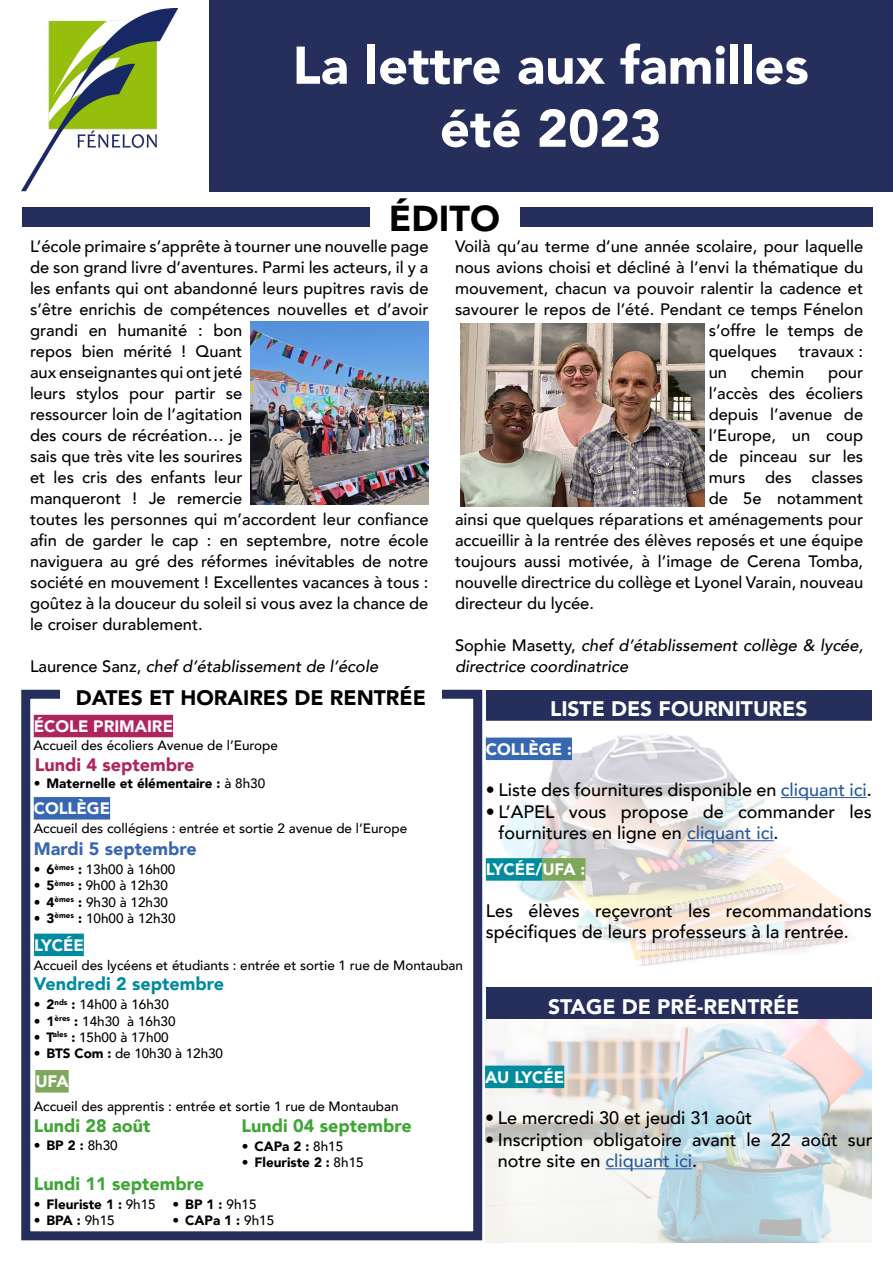
<style>
.page{position:relative;width:893px;height:1263px;background:#fff}
.page>*{position:absolute;margin:0;border:0;box-sizing:border-box;transform-origin:0 0}
.t1{font:900 52.5px/63px "Avenir";color:#fff;text-align:center}
.t2{font:900 36px "Avenir";color:#000}
.t3{font:900 21px "Avenir";color:#fff}
.t4{font:900 21px "Avenir";color:#000}
.t5{font:500 18px/21.6px "Avenir";color:#000}
.t6{font:900 18px "Avenir";color:#3fa535}
.t7{font:900 18px "Avenir";color:#008b9e}
.t8{font:900 18px "Avenir";color:#ae255e}
.t9{font:900 18px "Avenir";color:#3867b2}
.t10{font:500 16.5px/21px "Avenir";color:#000}
.t11{font:italic 500 16.5px/21px "Avenir";color:#000}
.t12{font:900 16.5px "Avenir";color:#fff}
.t13{font:500 13.5px "Avenir";color:#000}
.t14{font:900 13.5px "Avenir";color:#000}
.s1{font-style:normal}
.s2{font-weight:500}
.s3{font-weight:900}
.s4{color:#275b9b}
</style>
<div class="page">
<img style="left:460px;top:323px;width:244px;height:184px">
<img style="left:486px;top:1019px;width:386px;height:223px">
<div style="left:21px;top:690px;width:461px;height:550px;border:9px solid #262f5b"></div>
<div style="left:209px;top:0;width:684px;height:191px;background:#262f5b"></div>
<img style="left:21px;top:8px;width:157px;height:183px">
<div style="left:486px;top:690px;width:386px;height:30px;background:#262f5b"></div>
<div style="left:486px;top:987px;width:386px;height:32px;background:#262f5b"></div>
<div style="left:34px;top:797px;width:76px;height:22px;background:#3867b2"></div>
<div style="left:34px;top:933px;width:50px;height:23px;background:#008b9e"></div>
<div style="left:34px;top:715px;width:139px;height:22px;background:#ae255e"></div>
<div style="left:22px;top:207px;width:850px;height:20px;background:#262f5b"></div>
<div style="left:370px;top:196px;width:149px;height:35px;background:#fff"></div>
<img style="left:251px;top:321px;width:177px;height:183px">
<img style="left:485px;top:720px;width:387px;height:246px">
<div style="left:486px;top:737px;width:86px;height:23px;background:#3867b2"></div>
<hr style="left:781px;top:797px;width:86px;height:1px;background:#275b9b">
<hr style="left:687px;top:840px;width:87px;height:1px;background:#275b9b">
<div style="left:486px;top:858px;width:56px;height:23px;background:#008b9e"></div>
<div style="left:542px;top:858px;width:43px;height:23px;background:#7ca75d"></div>
<div style="left:485px;top:1065px;width:79px;height:23px;background:#008b9e"></div>
<hr style="left:606px;top:1168px;width:86px;height:1px;background:#275b9b">
<div style="left:60px;top:680px;width:381px;height:30px;background:#fff"></div>
<div style="left:35px;top:1070px;width:34px;height:22px;background:#7ca75d"></div>
<h1 class="t1" style="left:292px;top:33px;width:518px">La lettre aux familles été 2023</h1>
<h2 class="t2" style="left:389px;top:187px;width:113px">ÉDITO</h2>
<p class="t10" style="left:455px;top:235px;width:410px">Voilà qu’au terme d’une année scolaire, pour laquelle</p>
<p class="t10" style="left:455px;top:256px;width:410px">nous avions choisi et décliné à l’envi la thématique du</p>
<p class="t10" style="left:455px;top:277px;width:410px">mouvement, chacun va pouvoir ralentir la cadence et</p>
<p class="t10" style="left:455px;top:298px;width:410px">savourer le repos de l’été. Pendant ce temps Fénelon</p>
<p class="t10" style="left:709px;top:319px;width:156px">s’offre le temps de</p>
<p class="t10" style="left:709px;top:340px;width:70px">quelques</p>
<p class="t10" style="left:799px;top:340px;width:66px">travaux :</p>
<p class="t10" style="left:709px;top:361px;width:20px">un</p>
<p class="t10" style="left:751px;top:361px;width:55px">chemin</p>
<p class="t10" style="left:828px;top:361px;width:37px">pour</p>
<p class="t10" style="left:709px;top:382px;width:156px">l’accès des écoliers</p>
<p class="t10" style="left:709px;top:403px;width:156px">depuis l’avenue de</p>
<p class="t10" style="left:709px;top:424px;width:156px">l’Europe, un coup</p>
<p class="t10" style="left:709px;top:445px;width:156px">de pinceau sur les</p>
<p class="t10" style="left:709px;top:466px;width:156px">murs des classes</p>
<p class="t10" style="left:709px;top:487px;width:156px">de 5e notamment</p>
<p class="t10" style="left:455px;top:508px;width:410px">ainsi que quelques réparations et aménagements pour</p>
<p class="t10" style="left:455px;top:529px;width:410px">accueillir à la rentrée des élèves reposés et une équipe</p>
<p class="t10" style="left:455px;top:550px;width:410px">toujours aussi motivée, à l’image de Cerena Tomba,</p>
<p class="t10" style="left:455px;top:571px;width:410px">nouvelle directrice du collège et Lyonel Varain, nouveau</p>
<p class="t10" style="left:455px;top:592px;width:141px">directeur du lycée.</p>
<p class="t11" style="left:455px;top:635px;width:410px"><span class="s1">Sophie Masetty,</span> chef d’établissement collège &amp; lycée, directrice coordinatrice</p>
<p class="t10" style="left:30px;top:235px;width:400px">L’école primaire s’apprête à tourner une nouvelle page de son grand livre d’aventures. Parmi les acteurs, il y a les enfants qui ont abandonné leurs pupitres ravis de s’être enrichis de compétences nouvelles et d’avoir grandi en humanité : bon<br>repos bien mérité ! Quant<br>aux enseignantes qui ont jeté<br>leurs stylos pour partir se<br>ressourcer loin de l’agitation<br>des cours de récréation… je<br>sais que très vite les sourires<br>et les cris des enfants leur<br>manqueront ! Je remercie<br>toutes les personnes qui m’accordent leur confiance afin de garder le cap : en septembre, notre école naviguera au gré des réformes inévitables de notre société en mouvement ! Excellentes vacances à tous : goûtez à la douceur du soleil si vous avez la chance de le croiser durablement.</p>
<p class="t11" style="left:30px;top:656px;width:350px"><span class="s1">Laurence Sanz,</span> chef d’établissement de l’école</p>
<p class="t4" style="left:76px;top:680px;width:351px">DATES ET HORAIRES DE RENTRÉE</p>
<p class="t13" style="left:33px;top:733px;width:246px">Accueil des écoliers Avenue de l’Europe</p>
<p class="t12" style="left:34px;top:712px;width:141px">ÉCOLE PRIMAIRE</p>
<p class="t8" style="left:35px;top:749px;width:161px">Lundi 4 septembre</p>
<p class="t14" style="left:34px;top:772px;width:233px">• Maternelle et élémentaire : <span class="s2">à 8h30</span></p>
<p class="t12" style="left:34px;top:794px;width:78px">COLLÈGE</p>
<p class="t13" style="left:34px;top:816px;width:375px">Accueil des collégiens : entrée et sortie 2 avenue de l’Europe</p>
<p class="t9" style="left:34px;top:834px;width:164px">Mardi 5 septembre</p>
<p class="t13" style="left:34px;top:858px;width:143px"><span class="s3">• 6</span><sup>èmes</sup> <span class="s3">:</span> 13h00 à 16h00</p>
<p class="t13" style="left:34px;top:874px;width:136px"><span class="s3">• 5</span><sup>èmes</sup> <span class="s3">:</span> 9h00 à 12h30</p>
<p class="t13" style="left:34px;top:890px;width:136px"><span class="s3">• 4</span><sup>èmes</sup> <span class="s3">:</span> 9h30 à 12h30</p>
<p class="t13" style="left:34px;top:906px;width:143px"><span class="s3">• 3</span><sup>èmes</sup> <span class="s3">:</span> 10h00 à 12h30</p>
<p class="t12" style="left:34px;top:931px;width:51px">LYCÉE</p>
<p class="t13" style="left:34px;top:954px;width:431px">Accueil des lycéens et étudiants : entrée et sortie 1 rue de Montauban</p>
<p class="t7" style="left:34px;top:968px;width:192px">Vendredi 2 septembre</p>
<p class="t13" style="left:34px;top:993px;width:137px"><span class="s3">• 2</span><sup>nds</sup> <span class="s3">:</span> 14h00 à 16h30</p>
<p class="t13" style="left:34px;top:1009px;width:143px"><span class="s3">• 1</span><sup>ères</sup> <span class="s3">:</span> 14h30 à 16h30</p>
<p class="t13" style="left:34px;top:1025px;width:136px"><span class="s3">• T</span><sup>ales</sup> <span class="s3">:</span> 15h00 à 17h00</p>
<p class="t13" style="left:34px;top:1042px;width:191px"><span class="s3">• BTS Com :</span> de 10h30 à 12h30</p>
<p class="t12" style="left:35px;top:1067px;width:35px">UFA</p>
<p class="t13" style="left:34px;top:1095px;width:366px">Accueil des apprentis : entrée et sortie 1 rue de Montauban</p>
<p class="t6" style="left:34px;top:1110px;width:118px">Lundi 28 août</p>
<p class="t14" style="left:34px;top:1134px;width:86px">• BP 2 : <span class="s2">8h30</span></p>
<p class="t6" style="left:34px;top:1168px;width:172px">Lundi 11 septembre</p>
<p class="t6" style="left:242px;top:1110px;width:172px">Lundi 04 septembre</p>
<p class="t14" style="left:242px;top:1134px;width:103px">• CAPa 2 : <span class="s2">8h15</span></p>
<p class="t14" style="left:242px;top:1150px;width:123px">• Fleuriste 2 : <span class="s2">8h15</span></p>
<p class="t14" style="left:34px;top:1192px;width:124px">• Fleuriste 1 : <span class="s2">9h15</span></p>
<p class="t14" style="left:34px;top:1209px;width:83px">• BPA : <span class="s2">9h15</span></p>
<p class="t14" style="left:173px;top:1193px;width:86px">• BP 1 : <span class="s2">9h15</span></p>
<p class="t14" style="left:173px;top:1209px;width:103px">• CAPa 1 : <span class="s2">9h15</span></p>
<p class="t3" style="left:550px;top:690px;width:259px">LISTE DES FOURNITURES</p>
<p class="t12" style="left:486px;top:735px;width:88px">COLLÈGE :</p>
<p class="t5" style="left:486px;top:778px;width:387px">• Liste des fournitures disponible en <span class="s4">cliquant ici</span>.</p>
<p class="t5" style="left:499px;top:800px;width:375px;text-indent:-13px">• L’APEL vous propose de commander les fournitures en ligne en <span class="s4">cliquant ici</span>.</p>
<p class="t12" style="left:486px;top:855px;width:101px">LYCÉE/UFA :</p>
<p class="t5" style="left:486px;top:899px;width:387px">Les élèves reçevront les recommandations spécifiques de leurs professeurs à la rentrée.</p>
<p class="t3" style="left:548px;top:988px;width:253px">STAGE DE PRÉ-RENTRÉE</p>
<p class="t12" style="left:485px;top:1063px;width:81px">AU LYCÉE</p>
<p class="t5" style="left:485px;top:1106px;width:269px">• Le mercredi 30 et jeudi 31 août</p>
<p class="t5" style="left:498px;top:1128px;width:376px;text-indent:-13px">• Inscription obligatoire avant le 22 août sur notre site en <span class="s4">cliquant ici</span>.</p>
</div>
